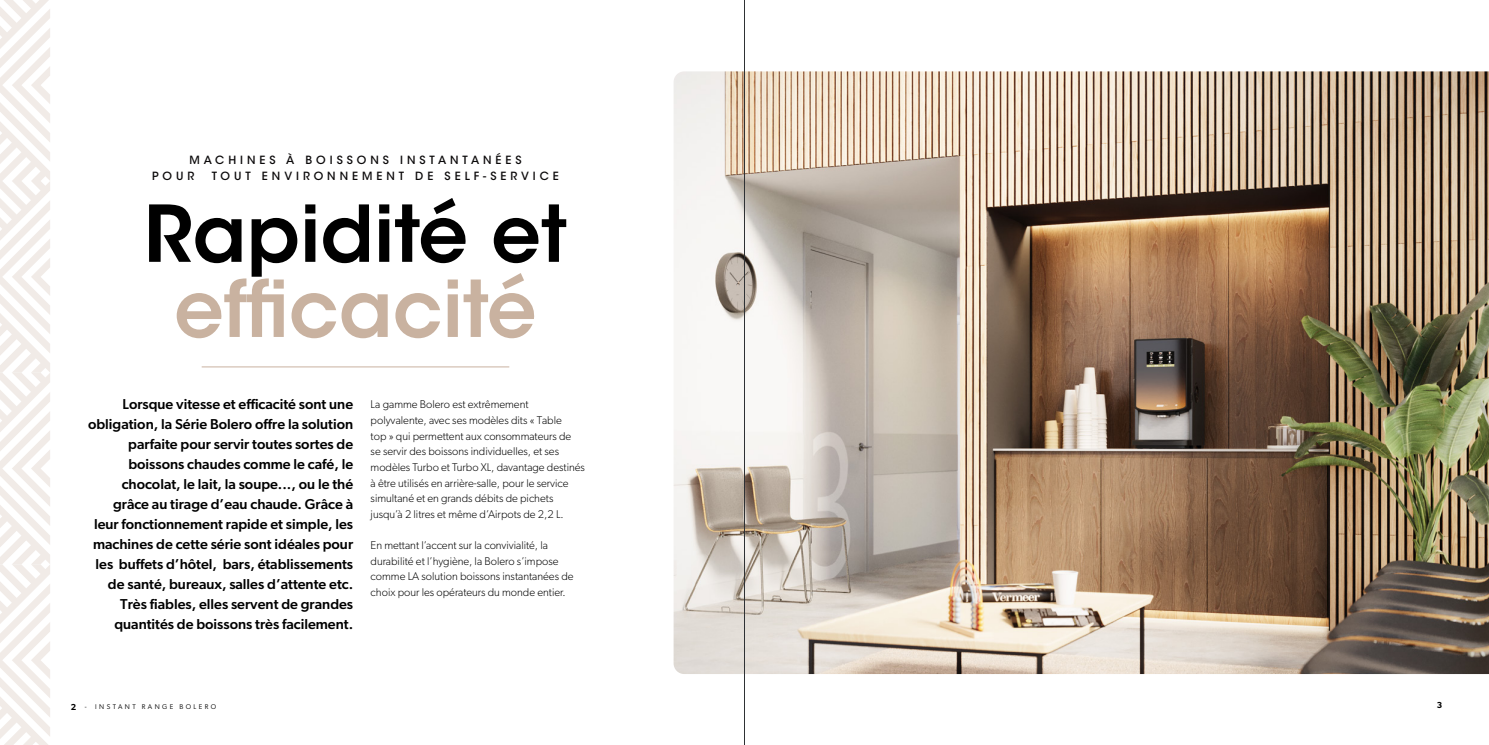
<style>
.page{position:relative;width:1489px;height:745px;background:#fff}
.page>*{position:absolute;margin:0;border:0;box-sizing:border-box;transform-origin:0 0}
.t1{font:600 77.5px "ITC Avant Garde Std";color:#000}
.t2{font:600 77.5px "ITC Avant Garde Std";color:#c9b2a0}
.t3{font:500 14.38px/20px "Gibson";color:#000;text-align:right}
.t4{font:300 11.25px/15.6px "Gibson";color:#000}
.t5{font:500 11.25px/16.2px "ITC Avant Garde Std";letter-spacing:.35em;color:#0b090a}
.t6{font:600 8.75px "Gibson";color:#000}
.t7{font:6.88px "Gibson";letter-spacing:.35em;color:#000}
.s1{font-weight:600;font-size:8.75px}
</style>
<div class="page">
<hr style="left:202px;top:366px;width:307px;height:1px;background:#c9b2a0">
<img style="left:673px;top:71px;width:815px;height:602px">
<svg style="left:0;top:0;width:50px;height:744px"></svg>
<hr style="left:744px;top:0;width:1px;height:744px;background:#2e3134">
<p class="t5" style="left:152px;top:152px;width:371px;text-indent:37px">MACHINES À BOISSONS INSTANTANÉES<br>POUR</p>
<p class="t5" style="left:212px;top:168px;width:348px">TOUT ENVIRONNEMENT DE SELF-SERVICE</p>
<h1 class="t1" style="left:144px;top:184px;width:424px">Rapidité et</h1>
<h1 class="t2" style="left:174px;top:259px;width:364px">efficacité</h1>
<p class="t3" style="left:88px;top:393px;width:266px">Lorsque vitesse et efficacité sont une obligation, la Série Bolero offre la solution parfaite pour servir toutes sortes de boissons chaudes comme le café, le chocolat, le lait, la soupe..., ou le thé grâce au tirage d’eau chaude. Grâce à leur fonctionnement rapide et simple, les machines de cette série sont idéales pour les buffets d’hôtel, bars, établissements de santé, bureaux, salles d’attente etc.<br>Très fiables, elles servent de grandes quantités de boissons très facilement.</p>
<p class="t4" style="left:370px;top:396px;width:216px">La gamme Bolero est extrêmement polyvalente, avec ses modèles dits « Table<br>top » qui permettent aux consommateurs de<br>se servir des boissons individuelles, et ses modèles Turbo et Turbo XL, davantage destinés à être utilisés en arrière-salle, pour le service simultané et en grands débits de pichets jusqu’à 2 litres et même d’Airpots de 2,2 L.</p>
<p class="t4" style="left:370px;top:537px;width:204px">En mettant l’accent sur la convivialité, la durabilité et l’hygiène, la Bolero s’impose comme LA solution boissons instantanées de choix pour les opérateurs du monde entier.</p>
<p class="t7" style="left:71px;top:701px;width:147px"><span class="s1">2</span> - INSTANT RANGE BOLERO</p>
<p class="t6" style="left:1436px;top:699px;width:7px">3</p>
</div>
